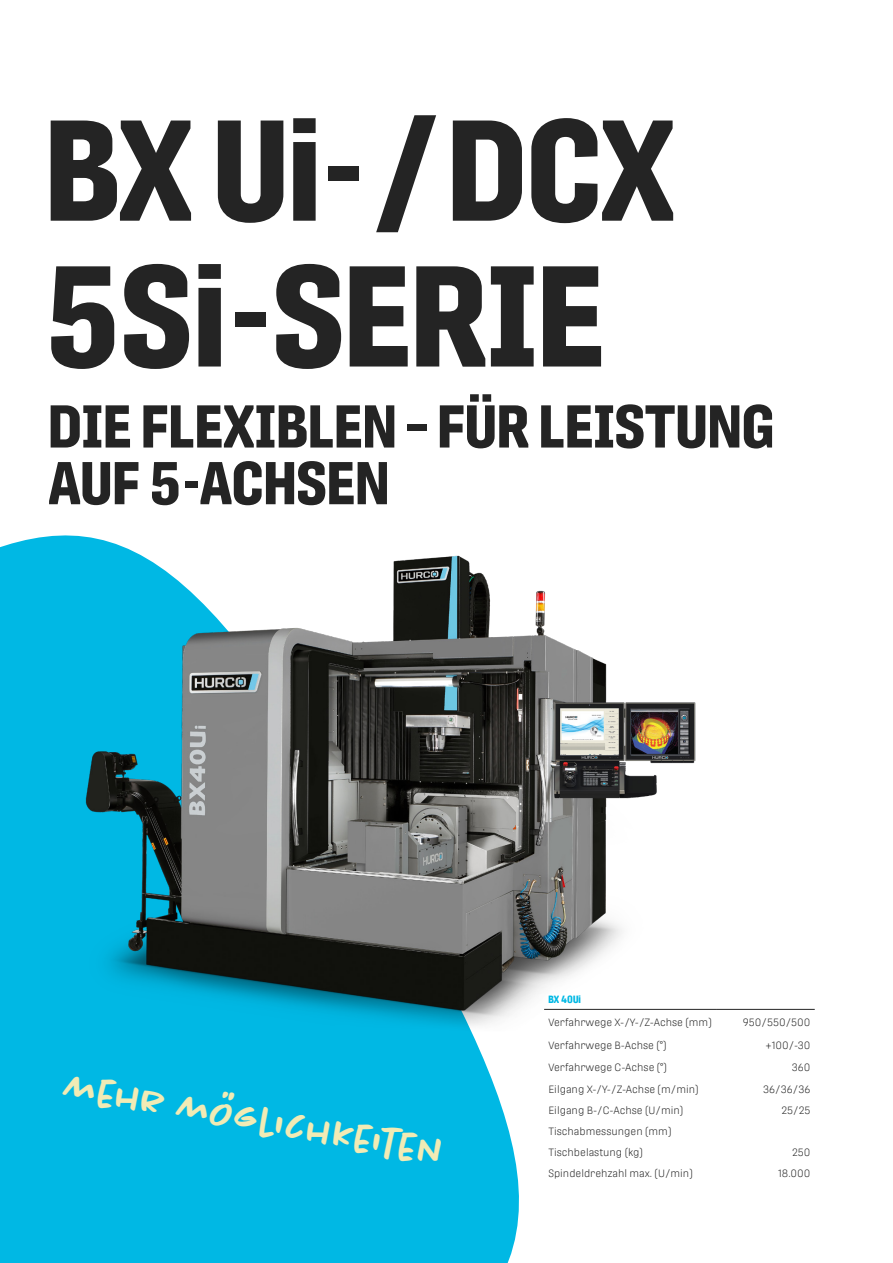
<style>
.page{position:relative;width:893px;height:1263px;background:#fff}
.page>*{position:absolute;margin:0;border:0;box-sizing:border-box;transform-origin:0 0}
.H1___Protipo_Compact_Bold_95_97_2{font:700 142.5px/145.8px "Protipo Compact";letter-spacing:.005em;color:#242424}
.H3___Protipo_Compact_Bold_40_37_8{font:700 60px/56.7px "Protipo Compact";letter-spacing:.01em;color:#242424}
.AUSZEICHNUNG_3___Chantal_Medium_26_25{font:500 39px "Chantal";color:#f1ebb5}
.TABELLE_S_COPY___Propito_Light_7_8{font:300 10.5px "Protipo";color:#242424}
.TABELLE_S_Subheader___Propito_Bold_7_8{font:700 10.5px "Protipo Compact";letter-spacing:.005em;color:#00b8e4}
</style>
<div class="page">
<div style="left:0;top:535px;width:519px;height:728px;background:#00b8e4"></div>
<img style="left:27px;top:537px;width:689px;height:528px">
<hr style="left:544px;top:1009px;width:172px;height:1px;background:#242424">
<hr style="left:716px;top:1009px;width:99px;height:1px;background:#242424">
<p class="H1___Protipo_Compact_Bold_95_97_2" style="left:46px;top:98px;width:630px">BX Ui- / DCX<br>5Si-SERIE</p>
<p class="H3___Protipo_Compact_Bold_40_37_8" style="left:48px;top:398px;width:727px">DIE FLEXIBLEN – FÜR LEISTUNG<br>AUF 5-ACHSEN</p>
<p class="AUSZEICHNUNG_3___Chantal_Medium_26_25" style="left:69px;top:1062px;width:387px;rotate:10deg">mehr möglichkeiten</p>
<p class="TABELLE_S_Subheader___Propito_Bold_7_8" style="left:548px;top:993px;width:34px">BX 40Ui</p>
<p class="TABELLE_S_COPY___Propito_Light_7_8" style="left:548px;top:1016px;width:165px">Verfahrwege X- / Y- / Z-Achse (mm)</p>
<p class="TABELLE_S_COPY___Propito_Light_7_8" style="left:743px;top:1016px;width:69px">950 / 550 / 500</p>
<p class="TABELLE_S_COPY___Propito_Light_7_8" style="left:548px;top:1039px;width:120px">Verfahrwege B-Achse (°)</p>
<p class="TABELLE_S_COPY___Propito_Light_7_8" style="left:765px;top:1039px;width:47px">+100 / -30</p>
<p class="TABELLE_S_COPY___Propito_Light_7_8" style="left:548px;top:1061px;width:120px">Verfahrwege C-Achse (°)</p>
<p class="TABELLE_S_COPY___Propito_Light_7_8" style="left:792px;top:1061px;width:20px">360</p>
<p class="TABELLE_S_COPY___Propito_Light_7_8" style="left:548px;top:1083px;width:152px">Eilgang X- / Y- / Z-Achse (m / min)</p>
<p class="TABELLE_S_COPY___Propito_Light_7_8" style="left:763px;top:1083px;width:49px">36 / 36 / 36</p>
<p class="TABELLE_S_COPY___Propito_Light_7_8" style="left:548px;top:1104px;width:136px">Eilgang B- / C-Achse (U / min)</p>
<p class="TABELLE_S_COPY___Propito_Light_7_8" style="left:782px;top:1104px;width:30px">25 / 25</p>
<p class="TABELLE_S_COPY___Propito_Light_7_8" style="left:548px;top:1125px;width:125px">Tischabmessungen (mm)</p>
<p class="TABELLE_S_COPY___Propito_Light_7_8" style="left:548px;top:1147px;width:96px">Tischbelastung (kg)</p>
<p class="TABELLE_S_COPY___Propito_Light_7_8" style="left:792px;top:1147px;width:20px">250</p>
<p class="TABELLE_S_COPY___Propito_Light_7_8" style="left:548px;top:1167px;width:146px">Spindeldrehzahl max. (U / min)</p>
<p class="TABELLE_S_COPY___Propito_Light_7_8" style="left:778px;top:1167px;width:34px">18.000</p>
</div>
